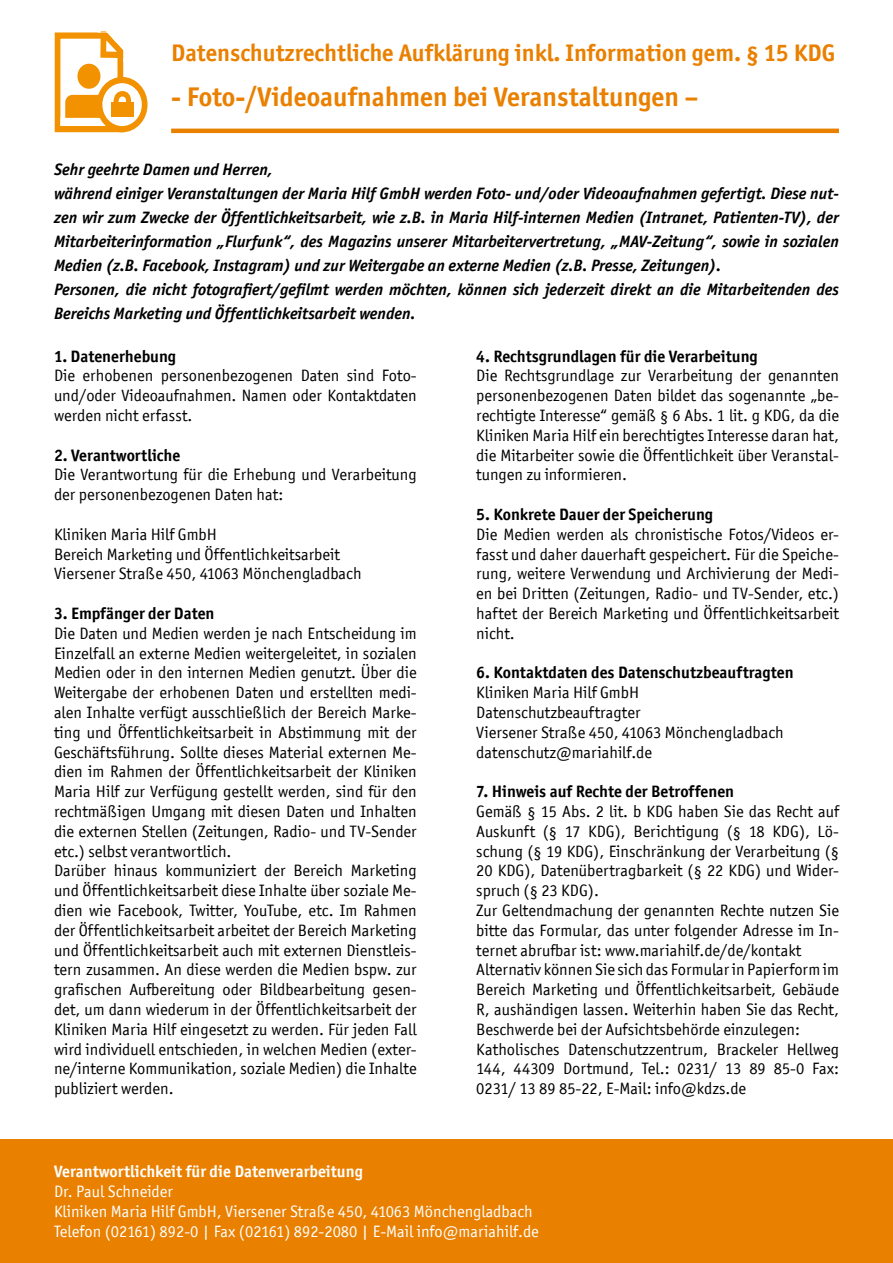
<style>
.page{position:relative;width:893px;height:1263px;background:#fff}
.page>*{position:absolute;margin:0;border:0;box-sizing:border-box;transform-origin:0 0}
.t1{font:700 27px "Officina San ITC";color:#ea8000}
.t2{font:700 24px "Officina San ITC";color:#ea8000}
.t3{font:16.5px/19.8px "Officina San ITC";color:#000}
.t4{font:italic 700 16.5px/24px "Officina San ITC";color:#000}
.t5{font:700 16.5px "Officina San ITC";color:#000}
.t6{font:16.5px/19.8px "Officina San ITC";color:#fff}
.t7{font:700 16.5px "Officina San ITC";color:#fff}
</style>
<div class="page">
<div style="left:55px;top:33px;width:68px;height:99px;border:6px solid #f39200"></div>
<svg style="left:97px;top:32px;width:27px;height:33px"></svg>
<div style="left:123px;top:48px;width:8px;height:14px;background:#fff"></div>
<div style="left:77px;top:64px;width:23px;height:25px;background:#f39200;border-radius:50%"></div>
<div style="left:65px;top:95px;width:53px;height:33px;background:#f39200;border-radius:7px"></div>
<div style="left:60px;top:118px;width:58px;height:8px;background:#fff"></div>
<svg style="left:100px;top:80px;width:45px;height:49px"></svg>
<div style="left:97px;top:77px;width:51px;height:55px;border:6px solid #f39200;border-radius:50%"></div>
<div style="left:111px;top:102px;width:22px;height:15px;background:#f39200"></div>
<svg style="left:111px;top:88px;width:25px;height:24px"></svg>
<div style="left:0;top:1139px;width:893px;height:124px;background:#ea8000"></div>
<hr style="left:171px;top:129px;width:668px;height:4px;background:#ea8000">
<h2 class="t2" style="left:171px;top:38px;width:665px">Datenschutzrechtliche Aufklärung inkl. Information gem. § 15 KDG</h2>
<h1 class="t1" style="left:171px;top:80px;width:529px">- Foto-/Videoaufnahmen bei Veranstaltungen –</h1>
<p class="t4" style="left:54px;top:157px;width:786px">Sehr geehrte Damen und Herren,<br>während einiger Veranstaltungen der Maria Hilf GmbH werden Foto- und/oder Videoaufnahmen gefertigt. Diese nut&shy;zen wir zum Zwecke der Öffentlichkeitsarbeit, wie z.B. in Maria Hilf-internen Medien (Intranet, Patienten-TV), der Mitarbeiterinformation „Flurfunk“, des Magazins unserer Mitarbeitervertretung, „MAV-Zeitung“, sowie in sozialen Medien (z.B. Facebook, Instagram) und zur Weitergabe an externe Medien (z.B. Presse, Zeitungen).<br>Personen, die nicht fotografiert/gefilmt werden möchten, können sich jederzeit direkt an die Mitarbeitenden des Bereichs Marketing und Öffentlichkeitsarbeit wenden.</p>
<p class="t5" style="left:54px;top:346px;width:124px">1. Datenerhebung</p>
<p class="t3" style="left:54px;top:366px;width:364px;text-align:justify">Die erhobenen personenbezogenen Daten sind Foto&shy;und/oder Videoaufnahmen. Namen oder Kontaktdaten werden nicht erfasst.</p>
<p class="t5" style="left:54px;top:445px;width:128px">2. Verantwortliche</p>
<p class="t3" style="left:54px;top:465px;width:364px">Die Verantwortung für die Erhebung und Verarbeitung der personenbezogenen Daten hat:</p>
<p class="t3" style="left:54px;top:524px;width:309px">Kliniken Maria Hilf GmbH<br>Bereich Marketing und Öffentlichkeitsarbeit<br>Viersener Straße 450, 41063 Mönchengladbach</p>
<p class="t5" style="left:54px;top:603px;width:162px">3. Empfänger der Daten</p>
<p class="t3" style="left:54px;top:623px;width:364px">Die Daten und Medien werden je nach Entscheidung im Einzelfall an externe Medien weitergeleitet, in sozialen Medien oder in den internen Medien genutzt. Über die Weitergabe der erhobenen Daten und erstellten medi&shy;alen Inhalte verfügt ausschließlich der Bereich Marke&shy;ting und Öffentlichkeitsarbeit in Abstimmung mit der Geschäftsführung. Sollte dieses Material externen Me&shy;dien im Rahmen der Öffentlichkeitsarbeit der Kliniken Maria Hilf zur Verfügung gestellt werden, sind für den rechtmäßigen Umgang mit diesen Daten und Inhalten die externen Stellen (Zeitungen, Radio- und TV-Sender etc.) selbst verantwortlich.<br>Darüber hinaus kommuniziert der Bereich Marketing und Öffentlichkeitsarbeit diese Inhalte über soziale Me&shy;dien wie Facebook, Twitter, YouTube, etc. Im Rahmen der Öffentlichkeitsarbeit arbeitet der Bereich Marketing und Öffentlichkeitsarbeit auch mit externen Dienstleis&shy;tern zusammen. An diese werden die Medien bspw. zur grafischen Aufbereitung oder Bildbearbeitung gesen&shy;det, um dann wiederum in der Öffentlichkeitsarbeit der Kliniken Maria Hilf eingesetzt zu werden. Für jeden Fall wird individuell entschieden, in welchen Medien (exter&shy;ne/interne Kommunikation, soziale Medien) die Inhalte publiziert werden.</p>
<p class="t5" style="left:476px;top:346px;width:283px">4. Rechtsgrundlagen für die Verarbeitung</p>
<p class="t3" style="left:476px;top:366px;width:364px;text-align:justify">Die Rechtsgrundlage zur Verarbeitung der genannten personenbezogenen Daten bildet das sogenannte „be&shy;rechtigte Interesse“ gemäß § 6 Abs. 1 lit. g KDG, da die Kliniken Maria Hilf ein berechtigtes Interesse daran hat, die Mitarbeiter sowie die Öffentlichkeit über Veranstal&shy;tungen zu informieren.</p>
<p class="t5" style="left:476px;top:504px;width:238px">5. Konkrete Dauer der Speicherung</p>
<p class="t3" style="left:476px;top:524px;width:364px;text-align:justify">Die Medien werden als chronistische Fotos/Videos er&shy;fasst und daher dauerhaft gespeichert. Für die Speiche&shy;rung, weitere Verwendung und Archivierung der Medi&shy;en bei Dritten (Zeitungen, Radio- und TV-Sender, etc.) haftet der Bereich Marketing und Öffentlichkeitsarbeit nicht.</p>
<p class="t5" style="left:476px;top:662px;width:319px">6. Kontaktdaten des Datenschutzbeauftragten</p>
<p class="t3" style="left:476px;top:683px;width:309px">Kliniken Maria Hilf GmbH<br>Datenschutzbeauftragter<br>Viersener Straße 450, 41063 Mönchengladbach datenschutz@mariahilf.de</p>
<p class="t5" style="left:476px;top:781px;width:259px">7. Hinweis auf Rechte der Betroffenen</p>
<p class="t3" style="left:476px;top:801px;width:364px">Gemäß § 15 Abs. 2 lit. b KDG haben Sie das Recht auf Auskunft (§ 17 KDG), Berichtigung (§ 18 KDG), Lö&shy;schung (§ 19 KDG), Einschränkung der Verarbeitung (§ 20 KDG), Datenübertragbarkeit (§ 22 KDG) und Wider&shy;spruch (§ 23 KDG).<br>Zur Geltendmachung der genannten Rechte nutzen Sie bitte das Formular, das unter folgender Adresse im In&shy;ternet abrufbar ist: www.mariahilf.de/de/kontakt Alternativ können Sie sich das Formular in Papierform im Bereich Marketing und Öffentlichkeitsarbeit, Gebäude R, aushändigen lassen. Weiterhin haben Sie das Recht, Beschwerde bei der Aufsichtsbehörde einzulegen:<br>Katholisches Datenschutzzentrum, Brackeler Hellweg 144, 44309 Dortmund, Tel.: 0231/ 13 89 85-0 Fax:<br>0231/ 13 89 85-22, E-Mail: info@kdzs.de</p>
<p class="t7" style="left:54px;top:1161px;width:310px">Verantwortlichkeit für die Datenverarbeitung</p>
<p class="t6" style="left:54px;top:1182px;width:486px">Dr. Paul Schneider<br>Kliniken Maria Hilf GmbH, Viersener Straße 450, 41063 Mönchengladbach<br>Telefon (02161) 892-0 | Fax (02161) 892-2080 | E-Mail info@mariahilf.de</p>
</div>
